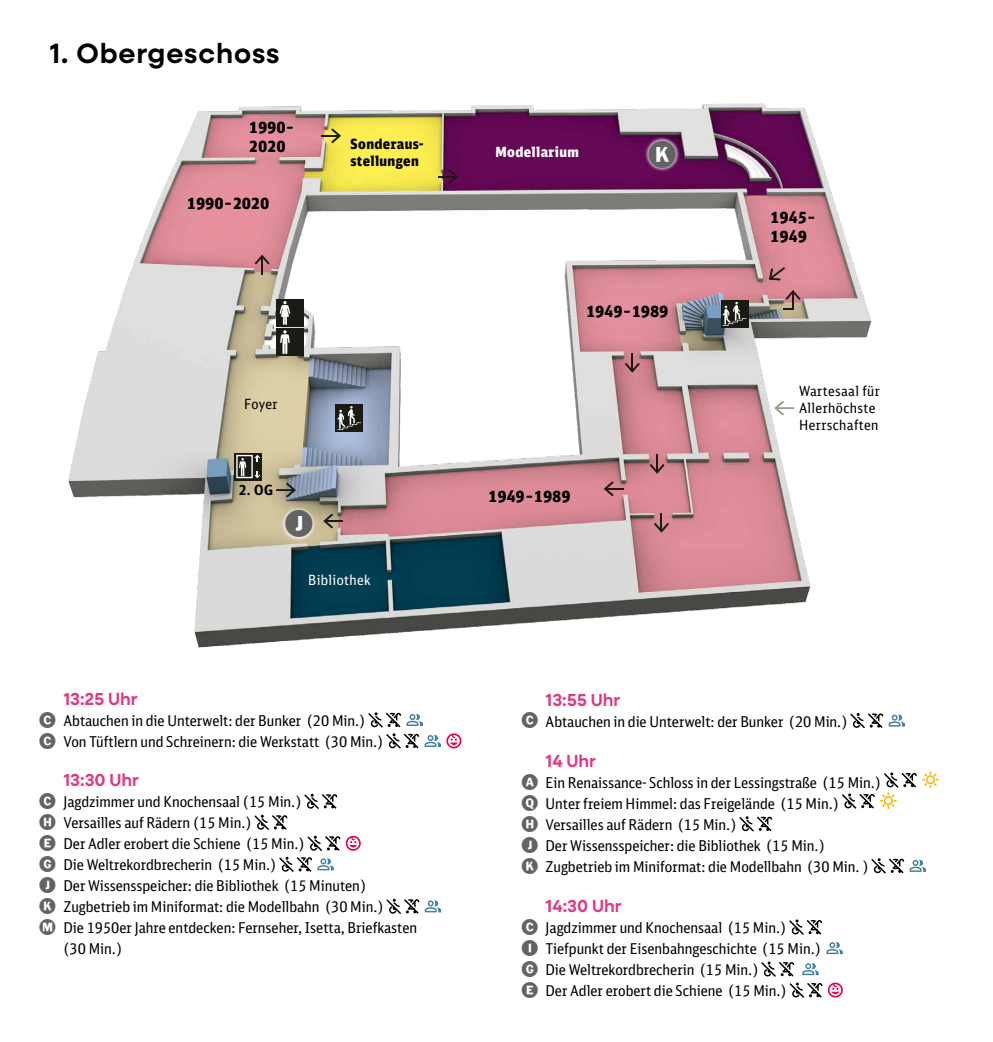
<style>
.page{position:relative;width:993px;height:1042px;background:#fff}
.page>*{position:absolute;margin:0;border:0;box-sizing:border-box;transform-origin:0 0}
.t1{font:35.7px "Circuletter JNL";color:#626463}
.t2{font:600 28px "Neulis Sans";letter-spacing:.03em;color:#000}
.t3{font:600 17.5px "Neulis Sans";color:#dc3b85}
.t4{font:900 15.75px/18.9px "DB Sans Cond";letter-spacing:.03em;color:#000}
.t5{font:14.88px/21px "DB Sans Cond";color:#000}
.t6{font:14px/16.8px "DB Sans Cond";letter-spacing:.03em;color:#000}
.t7{font:900 14px/16.8px "DB Sans Cond";letter-spacing:.03em;color:#000}
.t8{font:900 14px "DB Sans Cond";letter-spacing:.03em;color:#fff}
.t9{font:14px "DB Sans Cond";letter-spacing:.03em;color:#fff}
.t10{font:700 14px "DB Sans Cond";color:#000}
.s1{font-family:"Circuletter JNL";font-size:21px;color:#626463}
</style>
<div class="page">
<img style="left:68px;top:103px;width:804px;height:545px">
<svg style="left:276px;top:483px;width:20px;height:14px"></svg>
<div style="left:720px;top:300px;width:28px;height:27px;background:#1b1a14"></div>
<svg style="left:722px;top:302px;width:24px;height:24px"></svg>
<div style="left:335px;top:404px;width:28px;height:28px;background:#1b1a14"></div>
<svg style="left:337px;top:406px;width:24px;height:24px"></svg>
<div style="left:276px;top:328px;width:27px;height:28px;background:#1b1a14"></div>
<div style="left:276px;top:299px;width:27px;height:27px;background:#1b1a14"></div>
<svg style="left:279px;top:301px;width:11px;height:53px"></svg>
<div style="left:234px;top:453px;width:27px;height:27px;background:#1b1a14"></div>
<div style="left:236px;top:455px;width:17px;height:23px;border:1px solid #fdfdfe"></div>
<svg style="left:239px;top:458px;width:7px;height:18px"></svg>
<svg style="left:254px;top:455px;width:6px;height:6px"></svg>
<svg style="left:254px;top:471px;width:6px;height:7px"></svg>
<svg style="left:254px;top:255px;width:15px;height:19px"></svg>
<svg style="left:321px;top:128px;width:20px;height:15px"></svg>
<svg style="left:438px;top:169px;width:20px;height:15px"></svg>
<svg style="left:783px;top:290px;width:17px;height:20px"></svg>
<svg style="left:624px;top:353px;width:15px;height:20px"></svg>
<svg style="left:649px;top:454px;width:15px;height:20px"></svg>
<svg style="left:603px;top:481px;width:20px;height:15px"></svg>
<svg style="left:323px;top:514px;width:20px;height:14px"></svg>
<svg style="left:768px;top:267px;width:16px;height:13px"></svg>
<svg style="left:653px;top:513px;width:15px;height:20px"></svg>
<svg style="left:774px;top:401px;width:19px;height:14px"></svg>
<div style="left:281px;top:507px;width:36px;height:34px;background:#fff;opacity:.75"></div>
<div style="left:287px;top:511px;width:24px;height:25px;background:#fff;border-radius:50%"></div>
<div style="left:644px;top:137px;width:36px;height:35px;background:#fff;opacity:.75"></div>
<div style="left:650px;top:142px;width:24px;height:24px;background:#fff;border-radius:50%"></div>
<svg style="left:368px;top:712px;width:93px;height:37px"></svg>
<svg style="left:304px;top:794px;width:33px;height:15px"></svg>
<svg style="left:254px;top:815px;width:33px;height:15px"></svg>
<svg style="left:307px;top:836px;width:53px;height:15px"></svg>
<svg style="left:279px;top:857px;width:55px;height:15px"></svg>
<svg style="left:386px;top:899px;width:55px;height:15px"></svg>
<svg style="left:850px;top:713px;width:32px;height:15px"></svg>
<svg style="left:888px;top:714px;width:16px;height:12px"></svg>
<svg style="left:841px;top:771px;width:97px;height:38px"></svg>
<svg style="left:739px;top:816px;width:32px;height:15px"></svg>
<svg style="left:871px;top:858px;width:32px;height:15px"></svg>
<svg style="left:909px;top:860px;width:16px;height:12px"></svg>
<svg style="left:789px;top:919px;width:32px;height:16px"></svg>
<svg style="left:826px;top:942px;width:16px;height:12px"></svg>
<svg style="left:761px;top:961px;width:81px;height:37px"></svg>
<h2 class="t2" style="left:50px;top:33px;width:231px">1. Obergeschoss</h2>
<p class="t4" style="left:249px;top:118px;width:47px">1990–<br>2020</p>
<p class="t4" style="left:187px;top:194px;width:83px">1990–2020</p>
<p class="t7" style="left:350px;top:135px;width:74px">Sonderaus&shy;stellungen</p>
<p class="t6" style="left:244px;top:396px;width:35px">Foyer</p>
<p class="t10" style="left:239px;top:481px;width:36px">2. OG</p>
<h1 class="t1" style="left:284px;top:509px;width:31px">J</h1>
<p class="t9" style="left:308px;top:571px;width:64px">Bibliothek</p>
<p class="t3" style="left:63px;top:686px;width:76px">13:25 Uhr</p>
<p class="t5" style="left:39px;top:710px;width:346px"><span class="s1">C</span> Abtauchen in die Unterwelt: der Bunker (20 Min.)<br><span class="s1">C</span> Von Tüftlern und Schreinern: die Werkstatt (30 Min.)</p>
<p class="t3" style="left:63px;top:767px;width:77px">13:30 Uhr</p>
<p class="t5" style="left:39px;top:791px;width:264px"><span class="s1">C</span> Jagdzimmer und Knochensaal (15 Min.)</p>
<p class="t5" style="left:39px;top:812px;width:214px"><span class="s1">H</span> Versailles auf Rädern (15 Min.)</p>
<p class="t5" style="left:39px;top:833px;width:267px"><span class="s1">E</span> Der Adler erobert die Schiene (15 Min.)</p>
<p class="t5" style="left:39px;top:854px;width:239px"><span class="s1">G</span> Die Weltrekordbrecherin (15 Min.)</p>
<p class="t5" style="left:39px;top:875px;width:328px"><span class="s1">J</span> Der Wissensspeicher: die Bibliothek (15 Minuten)</p>
<p class="t5" style="left:39px;top:896px;width:346px"><span class="s1">K</span> Zugbetrieb im Miniformat: die Modellbahn (30 Min.)</p>
<p class="t5" style="left:39px;top:917px;width:379px"><span class="s1">M</span> Die 1950er Jahre entdecken: Fernseher, Isetta, Briefkasten</p>
<p class="t5" style="left:63px;top:938px;width:60px">(30 Min.)</p>
<p class="t8" style="left:495px;top:143px;width:85px">Modellarium</p>
<h1 class="t1" style="left:647px;top:139px;width:31px">K</h1>
<p class="t4" style="left:586px;top:302px;width:83px">1949–1989</p>
<p class="t4" style="left:488px;top:486px;width:83px">1949–1989</p>
<p class="t4" style="left:770px;top:207px;width:47px">1945–<br>1949</p>
<p class="t6" style="left:798px;top:382px;width:82px">Wartesaal für<br>Allerhöchste<br>Herrschaften</p>
<p class="t3" style="left:545px;top:687px;width:76px">13:55 Uhr</p>
<p class="t5" style="left:521px;top:710px;width:328px"><span class="s1">C</span> Abtauchen in die Unterwelt: der Bunker (20 Min.)</p>
<p class="t3" style="left:545px;top:748px;width:52px">14 Uhr</p>
<p class="t5" style="left:521px;top:772px;width:361px"><span class="s1">A</span> Ein Renaissance- Schloss in der Lessingstraße (15 Min.)<br><span class="s1">Q</span> Unter freiem Himmel: das Freigelände (15 Min.)<br><span class="s1">H</span> Versailles auf Rädern (15 Min.)<br><span class="s1">J</span> Der Wissensspeicher: die Bibliothek (15 Min.)<br><span class="s1">K</span> Zugbetrieb im Miniformat: die Modellbahn (30 Min. )</p>
<p class="t3" style="left:545px;top:893px;width:77px">14:30 Uhr</p>
<p class="t5" style="left:521px;top:917px;width:301px"><span class="s1">C</span> Jagdzimmer und Knochensaal (15 Min.)<br><span class="s1">I</span> Tiefpunkt der Eisenbahngeschichte (15 Min.)<br><span class="s1">G</span> Die Weltrekordbrecherin (15 Min.)<br><span class="s1">E</span> Der Adler erobert die Schiene (15 Min.)</p>
</div>
